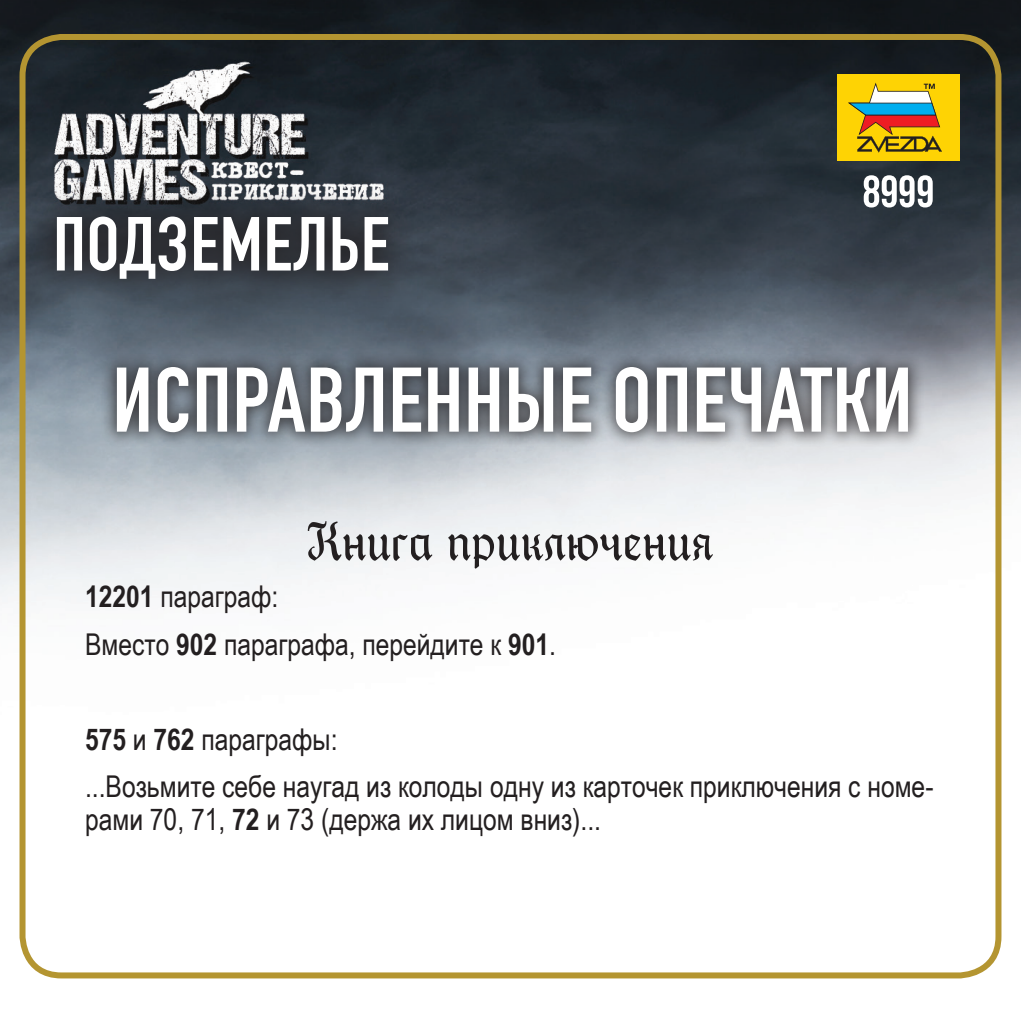
<style>
.page{position:relative;width:1021px;height:1021px;background:#fff}
.page>*{position:absolute;margin:0;border:0;box-sizing:border-box;transform-origin:0 0}
.t1{font:700 90px "DIN Condensed";letter-spacing:.01em;color:#fff}
.t2{font:700 75px "DIN Condensed";letter-spacing:.01em;color:#fff}
.t3{font:54px "Thannhaeuser C";color:#231f20}
.t4{font:30px/47.4px "Arial Narrow";color:#231f20}
.s1{font-weight:700}
</style>
<div class="page">
<img style="left:0;top:0;width:1020px;height:979px">
<div style="left:20px;top:34px;width:981px;height:944px;border:6px solid #b49531;border-radius:39px"></div>
<div style="left:28px;top:188px;width:388px;height:120px;background:#231f20;opacity:.75"></div>
<div style="left:100px;top:351px;width:824px;height:97px;background:#231f20;opacity:.75"></div>
<div style="left:837px;top:74px;width:122px;height:87px;background:#fed304"></div>
<svg style="left:848px;top:83px;width:94px;height:70px"></svg>
<svg style="left:863px;top:175px;width:69px;height:32px"></svg>
<p class="t2" style="left:53px;top:194px;width:338px">ПОДЗЕМЕЛЬЕ</p>
<p class="t1" style="left:112px;top:339px;width:801px">ИСПРАВЛЕННЫЕ ОПЕЧАТКИ</p>
<p class="t3" style="left:307px;top:514px;width:408px">Книга приключения</p>
<p class="t4" style="left:85px;top:572px;width:472px"><span class="s1">12201</span> параграф:<br>Вместо <span class="s1">902</span> параграфа, перейдите к <span class="s1">901</span>.</p>
<p class="t4" style="left:85px;top:714px;width:850px"><span class="s1">575</span> и <span class="s1">762</span> параграфы:<br>...Возьмите себе наугад из колоды одну из карточек приключения с номе-</p>
<p class="t4" style="left:85px;top:795px;width:517px">рами 70, 71, <span class="s1">72</span> и 73 (держа их лицом вниз)...</p>
</div>
